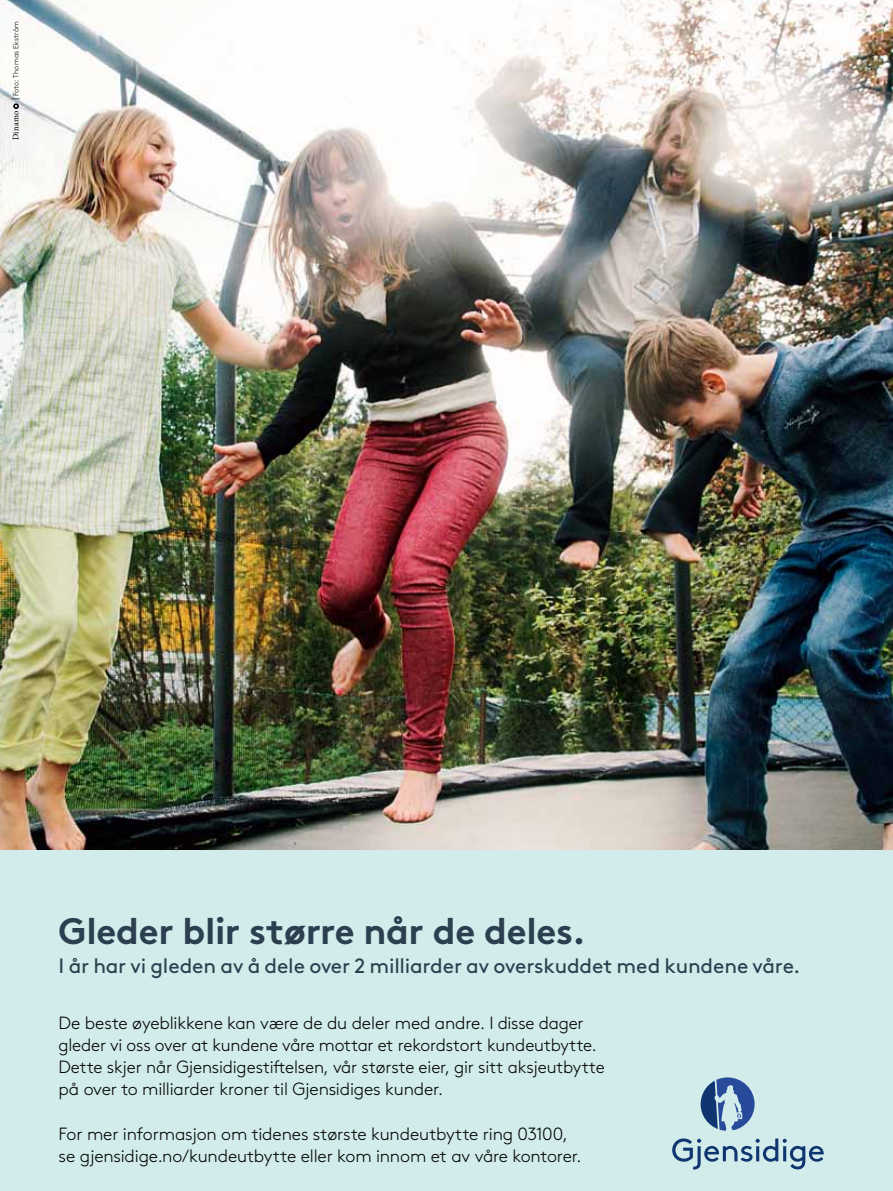
<style>
.page{position:relative;width:893px;height:1191px;background:#fff}
.page>*{position:absolute;margin:0;border:0;box-sizing:border-box;transform-origin:0 0}
.t1{font:700 36.75px "Gjen Brown OT";letter-spacing:-.01em;color:#2c3f50}
.t2{font:20.7px "Gjen Brown OT";letter-spacing:-.01em;color:#2c3f50}
.t3{font:300 17.7px/22px "Gjen Brown OT";letter-spacing:-.01em;color:#000}
.t4{font:300 7.35px "Gjen Brown OT";letter-spacing:.02em;color:#000}
.s1{font-family:"Minion Pro";font-weight:400;font-size:8.55px}
</style>
<div class="page">
<img style="left:0;top:0;width:893px;height:850px">
<div style="left:0;top:850px;width:893px;height:341px;background:#d1ecea"></div>
<svg style="left:13px;top:103px;width:6px;height:6px"></svg>
<svg style="left:672px;top:1138px;width:152px;height:31px"></svg>
<svg style="left:701px;top:1077px;width:54px;height:53px"></svg>
<p class="t4" style="left:11px;top:140px;width:120px;rotate:-90deg"><span class="s1">Dinamo |</span> Foto: Thomas Ekström</p>
<h1 class="t1" style="left:59px;top:901px;width:528px">Gleder blir større når de deles.</h1>
<p class="t2" style="left:59px;top:950px;width:743px">I år har vi gleden av å dele over 2 milliarder av overskuddet med kundene våre.</p>
<p class="t3" style="left:59px;top:1011px;width:548px">De beste øyeblikkene kan være de du deler med andre. I disse dager gleder vi oss over at kundene våre mottar et rekordstort kundeutbytte.<br>Dette skjer når Gjensidigestiftelsen, vår største eier, gir sitt aksjeutbytte på over to milliarder kroner til Gjensidiges kunder.</p>
<p class="t3" style="left:59px;top:1121px;width:525px">For mer informasjon om tidenes største kundeutbytte ring 03100, se gjensidige.no/kundeutbytte eller kom innom et av våre kontorer.</p>
</div>
